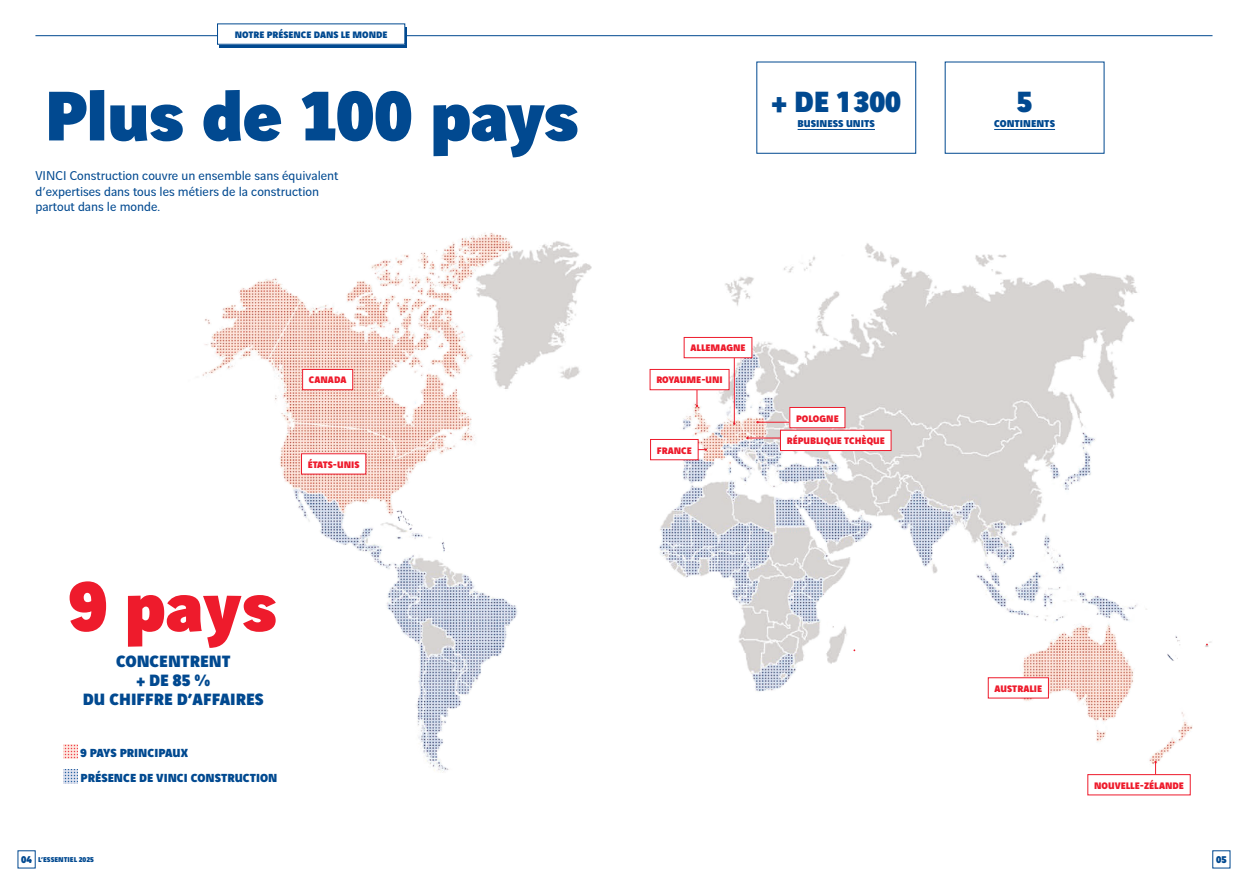
<style>
.page{position:relative;width:1248px;height:886px;background:#fff}
.page>*{position:absolute;margin:0;border:0;box-sizing:border-box;transform-origin:0 0}
.t1{font:900 75px "Vinci Sans";letter-spacing:-.02em;color:#014990}
.t2{font:900 75px "Vinci Sans";color:#ee1b2c}
.t3{font:900 31.25px "Vinci Sans";color:#014990}
.t4{font:900 17.5px/18.8px "Vinci Sans";color:#014990;text-align:center}
.t5{font:13.62px/15.8px "Vinci Sans";color:#014990}
.t6{font:900 12.5px/25px "Vinci Sans";color:#014990}
.t7{font:900 10.62px "Vinci Sans";color:#014990}
.t8{font:900 10.5px "Vinci Sans";color:#014990}
.t9{font:900 10.12px "Vinci Sans";color:#ee1b2c}
.t10{font:900 10px "Vinci Sans";color:#014990}
.t11{font:900 7.5px "Vinci Sans";color:#014990}
.s1{font-size:10.5px}
</style>
<div class="page">
<hr style="left:624px;top:35px;width:588px;height:1px;background:#014990">
<hr style="left:35px;top:35px;width:589px;height:1px;background:#014990">
<div style="left:219px;top:27px;width:188px;height:20px;background:linear-gradient(to right,#014990,#014990)"></div>
<div style="left:217px;top:24px;width:188px;height:20px;background:#fff"></div>
<img style="left:202px;top:233px;width:1010px;height:541px">
<div style="left:650px;top:369px;width:79px;height:21px;background:#fff"></div>
<div style="left:649px;top:369px;width:80px;height:21px;border:1px solid #ee1b2c"></div>
<div style="left:780px;top:430px;width:111px;height:20px;background:#fff"></div>
<div style="left:780px;top:430px;width:111px;height:21px;border:1px solid #ee1b2c"></div>
<div style="left:988px;top:678px;width:60px;height:20px;background:#fff"></div>
<div style="left:987px;top:677px;width:61px;height:21px;border:1px solid #ee1b2c"></div>
<div style="left:1087px;top:774px;width:103px;height:21px;border:1px solid #ee1b2c"></div>
<div style="left:684px;top:337px;width:67px;height:21px;background:#fff"></div>
<div style="left:683px;top:337px;width:69px;height:21px;border:1px solid #ee1b2c"></div>
<div style="left:302px;top:369px;width:50px;height:21px;background:#fff"></div>
<div style="left:302px;top:369px;width:51px;height:21px;border:1px solid #ee1b2c"></div>
<div style="left:301px;top:454px;width:65px;height:20px;background:#fff"></div>
<svg style="left:698px;top:448px;width:9px;height:3px"></svg>
<hr style="left:747px;top:438px;width:33px;height:1px;background:#ee1b2c">
<hr style="left:757px;top:422px;width:33px;height:1px;background:#ee1b2c">
<svg style="left:695px;top:390px;width:3px;height:17px"></svg>
<hr style="left:734px;top:358px;width:1px;height:66px;background:#ee1b2c">
<svg style="left:1154px;top:761px;width:2px;height:13px"></svg>
<div style="left:650px;top:439px;width:48px;height:21px;background:#fff"></div>
<div style="left:650px;top:439px;width:48px;height:21px;border:1px solid #ee1b2c"></div>
<div style="left:789px;top:407px;width:55px;height:21px;background:#fff"></div>
<div style="left:789px;top:407px;width:56px;height:21px;border:1px solid #ee1b2c"></div>
<hr style="left:797px;top:129px;width:77px;height:1px;background:#014990">
<div style="left:756px;top:62px;width:160px;height:92px;border:1px solid #014990"></div>
<hr style="left:994px;top:129px;width:60px;height:1px;background:#014990">
<div style="left:944px;top:62px;width:160px;height:92px;border:1px solid #014990"></div>
<svg style="left:64px;top:744px;width:14px;height:14px"></svg>
<svg style="left:64px;top:769px;width:14px;height:14px"></svg>
<p class="t10" style="left:235px;top:26px;width:154px">NOTRE PRÉSENCE DANS LE MONDE</p>
<h1 class="t1" style="left:45px;top:54px;width:536px">Plus de 100 pays</h1>
<p class="t5" style="left:35px;top:166px;width:304px">VINCI Construction couvre un ensemble sans équivalent d’expertises dans tous les métiers de la construction partout dans le monde.</p>
<p class="t9" style="left:309px;top:372px;width:39px">CANADA</p>
<p class="t9" style="left:308px;top:456px;width:53px">ÉTATS-UNIS</p>
<h1 class="t2" style="left:69px;top:544px;width:210px">9 pays</h1>
<p class="t4" style="left:83px;top:650px;width:182px">CONCENTRENT<br>+ DE 85 %<br>DU CHIFFRE D’AFFAIRES</p>
<p class="t6" style="left:81px;top:739px;width:198px">9 PAYS PRINCIPAUX<br>PRÉSENCE DE VINCI CONSTRUCTION</p>
<h2 class="t3" style="left:771px;top:76px;width:131px">+ DE 1300</h2>
<p class="t7" style="left:797px;top:115px;width:79px">BUSINESS UNITS</p>
<p class="t9" style="left:690px;top:340px;width:57px">ALLEMAGNE</p>
<p class="t9" style="left:656px;top:372px;width:68px">ROYAUME-UNI</p>
<p class="t9" style="left:656px;top:442px;width:37px">FRANCE</p>
<p class="t9" style="left:796px;top:410px;width:44px">POLOGNE</p>
<p class="t9" style="left:786px;top:432px;width:100px">RÉPUBLIQUE TCHÈQUE</p>
<h2 class="t3" style="left:1016px;top:76px;width:17px">5</h2>
<p class="t7" style="left:994px;top:115px;width:62px">CONTINENTS</p>
<p class="t9" style="left:994px;top:680px;width:49px">AUSTRALIE</p>
<p class="t9" style="left:1093px;top:777px;width:91px">NOUVELLE-ZÉLANDE</p>
<p class="t11" style="left:21px;top:854px;width:74px"><span class="s1">04</span> L’ESSENTIEL 2025</p>
<p class="t8" style="left:1215px;top:851px;width:12px">05</p>
</div>
